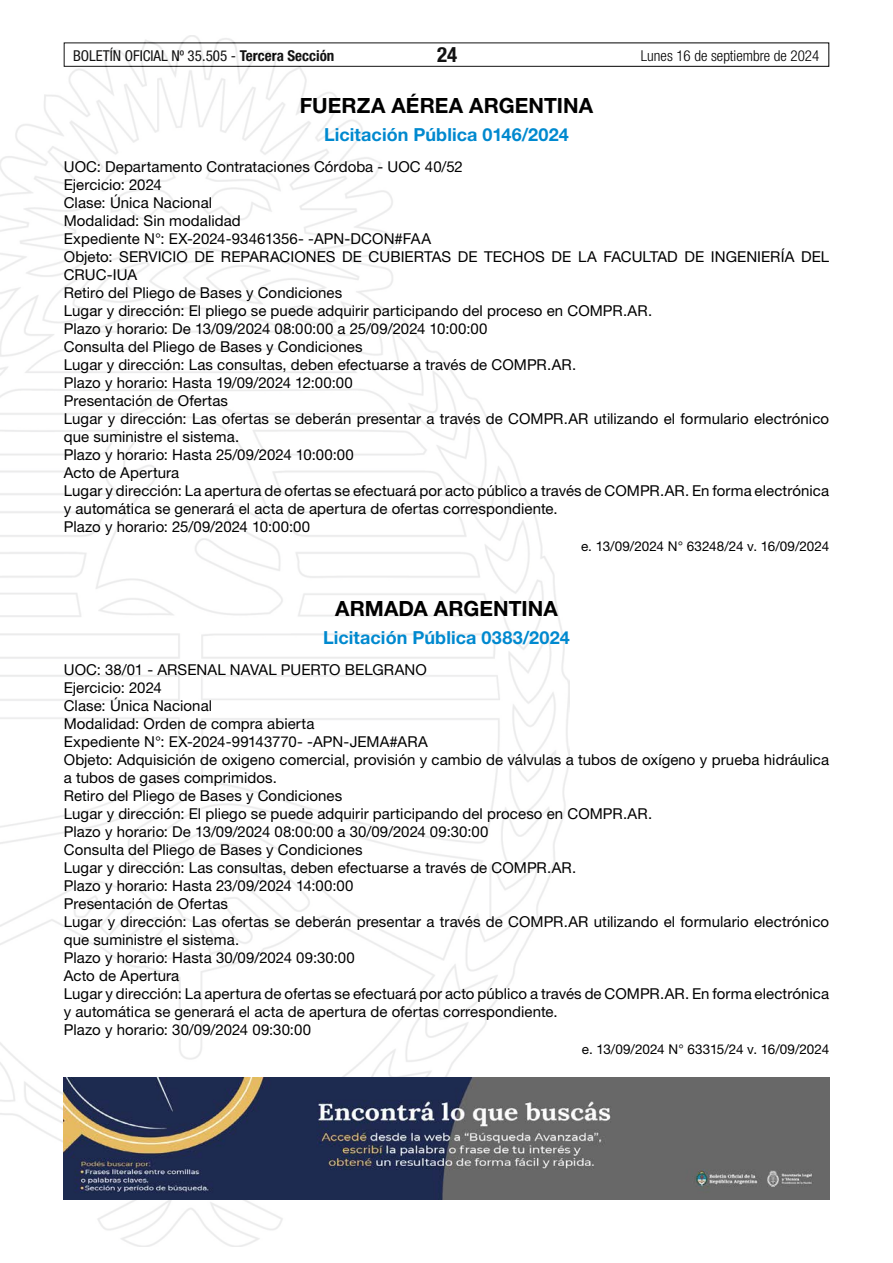
<style>
.page{position:relative;width:893px;height:1263px;background:#fff}
.page>*{position:absolute;margin:0;border:0;box-sizing:border-box;transform-origin:0 0}
.t1{font:700 21px "Helvetica Neue LT Std";letter-spacing:.005em;color:#000}
.t2{font:700 condensed 21px "Helvetica Neue LT Std";color:#000}
.t3{font:700 18px "Helvetica Neue LT Std";letter-spacing:.005em;color:#0089cf}
.t4{font:15px/18px "Helvetica Neue LT Std";letter-spacing:.005em;color:#000}
.t5{font:condensed 15px "Helvetica Neue LT Std";color:#000}
.t6{font:300 condensed 15px "Helvetica Neue LT Std";color:#000}
.t7{font:13.5px "Helvetica Neue LT Std";letter-spacing:-.005em;color:#000}
.s1{font-weight:700}
</style>
<div class="page">
<div style="left:64px;top:43px;width:765px;height:24px;border:1px solid #000"></div>
<img style="left:0;top:35px;width:569px;height:1211px">
<img style="left:64px;top:1077px;width:765px;height:122px">
<p class="t5" style="left:73px;top:47px;width:263px">BOLETÍN OFICIAL Nº 35.505 - <span class="s1">Tercera Sección</span></p>
<h1 class="t2" style="left:437px;top:42px;width:22px">24</h1>
<p class="t6" style="left:641px;top:47px;width:180px">Lunes 16 de septiembre de 2024</p>
<h1 class="t1" style="left:300px;top:92px;width:295px">FUERZA AÉREA ARGENTINA</h1>
<p class="t3" style="left:324px;top:123px;width:246px">Licitación Pública 0146/2024</p>
<p class="t4" style="left:64px;top:157px;width:767px">UOC: Departamento Contrataciones Córdoba - UOC 40/52<br>Ejercicio: 2024<br>Clase: Única Nacional<br>Modalidad: Sin modalidad<br>Expediente N°: EX-2024-93461356- -APN-DCON#FAA<br>Objeto: SERVICIO DE REPARACIONES DE CUBIERTAS DE TECHOS DE LA FACULTAD DE INGENIERÍA DEL CRUC-IUA<br>Retiro del Pliego de Bases y Condiciones<br>Lugar y dirección: El pliego se puede adquirir participando del proceso en COMPR.AR.<br>Plazo y horario: De 13/09/2024 08:00:00 a 25/09/2024 10:00:00<br>Consulta del Pliego de Bases y Condiciones<br>Lugar y dirección: Las consultas, deben efectuarse a través de COMPR.AR.<br>Plazo y horario: Hasta 19/09/2024 12:00:00<br>Presentación de Ofertas<br>Lugar y dirección: Las ofertas se deberán presentar a través de COMPR.AR utilizando el formulario electrónico que suministre el sistema.<br>Plazo y horario: Hasta 25/09/2024 10:00:00<br>Acto de Apertura<br>Lugar y dirección: La apertura de ofertas se efectuará por acto público a través de COMPR.AR. En forma electrónica y automática se generará el acta de apertura de ofertas correspondiente.<br>Plazo y horario: 25/09/2024 10:00:00</p>
<p class="t7" style="left:581px;top:538px;width:250px">e. 13/09/2024 N° 63248/24 v. 16/09/2024</p>
<h1 class="t1" style="left:335px;top:596px;width:224px">ARMADA ARGENTINA</h1>
<p class="t3" style="left:323px;top:627px;width:248px">Licitación Pública 0383/2024</p>
<p class="t4" style="left:64px;top:660px;width:767px">UOC: 38/01 - ARSENAL NAVAL PUERTO BELGRANO<br>Ejercicio: 2024<br>Clase: Única Nacional<br>Modalidad: Orden de compra abierta<br>Expediente N°: EX-2024-99143770- -APN-JEMA#ARA<br>Objeto: Adquisición de oxigeno comercial, provisión y cambio de válvulas a tubos de oxígeno y prueba hidráulica a tubos de gases comprimidos.<br>Retiro del Pliego de Bases y Condiciones<br>Lugar y dirección: El pliego se puede adquirir participando del proceso en COMPR.AR.<br>Plazo y horario: De 13/09/2024 08:00:00 a 30/09/2024 09:30:00<br>Consulta del Pliego de Bases y Condiciones<br>Lugar y dirección: Las consultas, deben efectuarse a través de COMPR.AR.<br>Plazo y horario: Hasta 23/09/2024 14:00:00<br>Presentación de Ofertas<br>Lugar y dirección: Las ofertas se deberán presentar a través de COMPR.AR utilizando el formulario electrónico que suministre el sistema.<br>Plazo y horario: Hasta 30/09/2024 09:30:00<br>Acto de Apertura<br>Lugar y dirección: La apertura de ofertas se efectuará por acto público a través de COMPR.AR. En forma electrónica y automática se generará el acta de apertura de ofertas correspondiente.<br>Plazo y horario: 30/09/2024 09:30:00</p>
<p class="t7" style="left:582px;top:1041px;width:249px">e. 13/09/2024 N° 63315/24 v. 16/09/2024</p>
</div>
